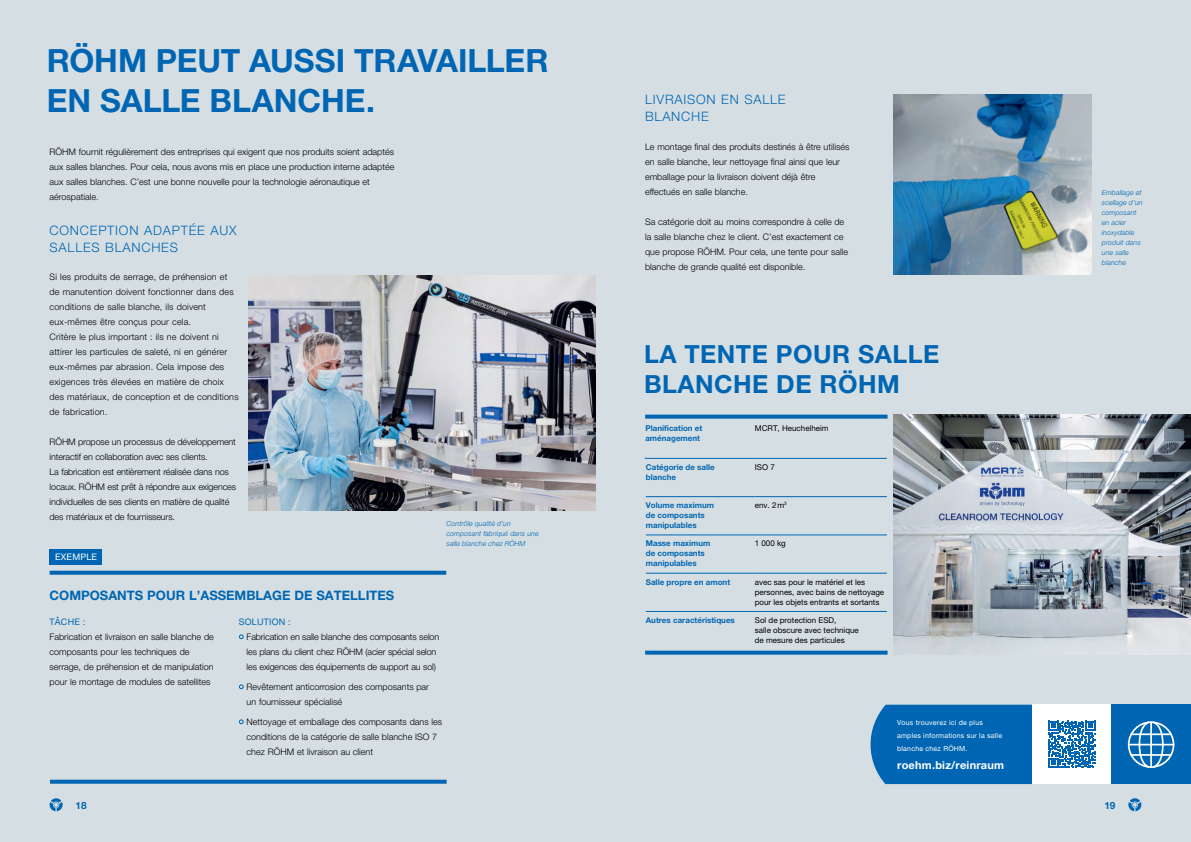
<style>
.page{position:relative;width:1191px;height:842px;background:#d5dee2}
.page>*{position:absolute;margin:0;border:0;box-sizing:border-box;transform-origin:0 0}
.t1{font:700 32px/40px "Helvetica Neue LT Pro";letter-spacing:-.005em;color:#0066b3}
.t2{font:700 25px/30px "Helvetica Neue LT Pro";letter-spacing:.02em;color:#0066b3}
.t3{font:300 13px/17px "Helvetica Neue LT Pro";letter-spacing:.06em;color:#0066b3}
.t4{font:700 13px "Helvetica Neue LT Pro";color:#0066b3}
.t5{font:700 11px "Helvetica Neue LT Pro";letter-spacing:.02em;color:#fff}
.t6{font:700 10px "Helvetica Neue LT Pro";color:#0066b3}
.t7{font:300 9px/15px "Helvetica Neue LT Pro";color:#000}
.t8{font:300 9px/15px "Helvetica Neue LT Pro";letter-spacing:.02em;color:#000}
.t9{font:9px "Helvetica Neue LT Pro";letter-spacing:.02em;color:#0066b3}
.t10{font:9px "Helvetica Neue LT Pro";letter-spacing:.02em;color:#fff}
.t11{font:8px/10px "Helvetica Neue LT Pro";color:#000}
.t12{font:700 8px/10px "Helvetica Neue LT Pro";color:#0066b3}
.t13{font:italic 300 7px/10px "Helvetica Neue LT Pro";letter-spacing:.01em;color:#0066b3}
.t14{font:7px/12.9px "Helvetica Neue LT Pro";letter-spacing:.03em;color:#fff}
</style>
<div class="page">
<img style="left:248px;top:275px;width:347px;height:235px">
<img style="left:893px;top:415px;width:298px;height:240px">
<hr style="left:645px;top:458px;width:109px;height:1px;background:#0066b3">
<hr style="left:754px;top:458px;width:133px;height:1px;background:#0066b3">
<hr style="left:646px;top:496px;width:108px;height:1px;background:#0066b3">
<hr style="left:754px;top:496px;width:133px;height:1px;background:#0066b3">
<hr style="left:646px;top:535px;width:108px;height:1px;background:#0066b3">
<hr style="left:754px;top:535px;width:133px;height:1px;background:#0066b3">
<hr style="left:646px;top:573px;width:108px;height:1px;background:#0066b3">
<hr style="left:754px;top:573px;width:133px;height:1px;background:#0066b3">
<hr style="left:646px;top:611px;width:108px;height:1px;background:#0066b3">
<hr style="left:754px;top:611px;width:133px;height:1px;background:#0066b3">
<img style="left:893px;top:95px;width:198px;height:180px">
<div style="left:870px;top:705px;width:162px;height:79px;background:#0066b3"></div>
<div style="left:1032px;top:705px;width:79px;height:79px;background:#fff"></div>
<svg style="left:1048px;top:721px;width:47px;height:47px"></svg>
<div style="left:1111px;top:705px;width:80px;height:79px;background:#0066b3"></div>
<div style="left:1127px;top:721px;width:47px;height:47px;border:2px solid #fff;border-radius:50%"></div>
<hr style="left:1128px;top:744px;width:45px;height:1px;background:#fff">
<hr style="left:1131px;top:733px;width:40px;height:2px;background:#fff">
<hr style="left:1131px;top:754px;width:40px;height:2px;background:#fff">
<svg style="left:1137px;top:721px;width:27px;height:47px"></svg>
<svg style="left:1128px;top:798px;width:13px;height:13px"></svg>
<svg style="left:50px;top:798px;width:13px;height:13px"></svg>
<svg style="left:239px;top:634px;width:5px;height:5px"></svg>
<svg style="left:239px;top:684px;width:5px;height:5px"></svg>
<svg style="left:239px;top:719px;width:5px;height:5px"></svg>
<svg style="left:50px;top:571px;width:396px;height:4px;background:#0e6eb6"></svg>
<svg style="left:645px;top:415px;width:242px;height:4px"></svg>
<svg style="left:645px;top:651px;width:242px;height:4px"></svg>
<svg style="left:50px;top:780px;width:396px;height:4px;background:#0f6eb6"></svg>
<div style="left:50px;top:550px;width:52px;height:15px;background:#0066b3"></div>
<h1 class="t1" style="left:47px;top:40px;width:503px">RÖHM PEUT AUSSI TRAVAILLER<br>EN SALLE BLANCHE.</h1>
<p class="t7" style="left:50px;top:144px;width:346px">RÖHM fournit régulièrement des entreprises qui exigent que nos produits soient adaptés aux salles blanches. Pour cela, nous avons mis en place une production interne adaptée aux salles blanches. C’est une bonne nouvelle pour la technologie aéronautique et aérospatiale.</p>
<h3 class="t3" style="left:50px;top:222px;width:188px">CONCEPTION ADAPTÉE AUX<br>SALLES BLANCHES</h3>
<p class="t8" style="left:50px;top:269px;width:190px">Si les produits de serrage, de préhension et de manutention doivent fonctionner dans des conditions de salle blanche, ils doivent eux-mêmes être conçus pour cela.<br>Critère le plus important : ils ne doivent ni attirer les particules de saleté, ni en générer eux-mêmes par abrasion. Cela impose des exigences très élevées en matière de choix des matériaux, de conception et de conditions de fabrication.</p>
<p class="t7" style="left:50px;top:434px;width:188px">RÖHM propose un processus de développement interactif en collaboration avec ses clients.<br>La fabrication est entièrement réalisée dans nos locaux. RÖHM est prêt à répondre aux exigences individuelles de ses clients en matière de qualité des matériaux et de fournisseurs.</p>
<p class="t13" style="left:446px;top:518px;width:94px">Contrôle qualité d’un composant fabriqué dans une salle blanche chez RÖHM</p>
<p class="t10" style="left:55px;top:552px;width:43px">EXEMPLE</p>
<h3 class="t4" style="left:50px;top:587px;width:346px">COMPOSANTS POUR L’ASSEMBLAGE DE SATELLITES</h3>
<p class="t9" style="left:50px;top:616px;width:37px">TÂCHE :</p>
<p class="t7" style="left:50px;top:629px;width:166px">Fabrication et livraison en salle blanche de composants pour les techniques de serrage, de préhension et de manipulation pour le montage de modules de satellites</p>
<p class="t9" style="left:239px;top:616px;width:53px">SOLUTION :</p>
<p class="t7" style="left:247px;top:629px;width:194px">Fabrication en salle blanche des composants selon les plans du client chez RÖHM (acier spécial selon les exigences des équipements de support au sol)</p>
<p class="t7" style="left:247px;top:679px;width:184px">Revêtement anticorrosion des composants par un fournisseur spécialisé</p>
<p class="t7" style="left:247px;top:714px;width:197px">Nettoyage et emballage des composants dans les conditions de la catégorie de salle blanche ISO 7 chez RÖHM et livraison au client</p>
<h3 class="t3" style="left:645px;top:90px;width:142px">LIVRAISON EN SALLE<br>BLANCHE</h3>
<p class="t7" style="left:645px;top:139px;width:206px">Le montage final des produits destinés à être utilisés en salle blanche, leur nettoyage final ainsi que leur emballage pour la livraison doivent déjà être effectués en salle blanche.</p>
<p class="t7" style="left:645px;top:214px;width:204px">Sa catégorie doit au moins correspondre à celle de la salle blanche chez le client. C’est exactement ce que propose RÖHM. Pour cela, une tente pour salle blanche de grande qualité est disponible.</p>
<h2 class="t2" style="left:644px;top:339px;width:297px">LA TENTE POUR SALLE<br>BLANCHE DE RÖHM</h2>
<p class="t12" style="left:645px;top:423px;width:59px">Planification et aménagement</p>
<p class="t11" style="left:755px;top:423px;width:75px">MCRT, Heuchelheim</p>
<p class="t12" style="left:646px;top:462px;width:71px">Catégorie de salle blanche</p>
<p class="t11" style="left:755px;top:462px;width:22px">ISO 7</p>
<p class="t12" style="left:646px;top:500px;width:70px">Volume maximum de composants manipulables</p>
<p class="t11" style="left:755px;top:500px;width:34px">env. 2m<sup>3</sup></p>
<p class="t12" style="left:646px;top:538px;width:66px">Masse maximum de composants manipulables</p>
<p class="t11" style="left:755px;top:538px;width:32px">1 000 kg</p>
<p class="t12" style="left:646px;top:576px;width:86px">Salle propre en amont</p>
<p class="t11" style="left:755px;top:577px;width:131px">avec sas pour le matériel et les personnes, avec bains de nettoyage pour les objets entrants et sortants</p>
<p class="t12" style="left:646px;top:615px;width:91px">Autres caractéristiques</p>
<p class="t11" style="left:755px;top:615px;width:106px">Sol de protection ESD,<br>salle obscure avec technique de mesure des particules</p>
<p class="t14" style="left:897px;top:716px;width:106px">Vous trouverez ici de plus amples informations sur la salle blanche chez RÖHM.</p>
<p class="t5" style="left:897px;top:758px;width:108px">roehm.biz/reinraum</p>
<p class="t13" style="left:1102px;top:187px;width:42px">Emballage et scellage d’un composant en acier inoxydable produit dans une salle blanche</p>
<p class="t6" style="left:75px;top:799px;width:13px">18</p>
<p class="t6" style="left:1104px;top:799px;width:13px">19</p>
</div>
